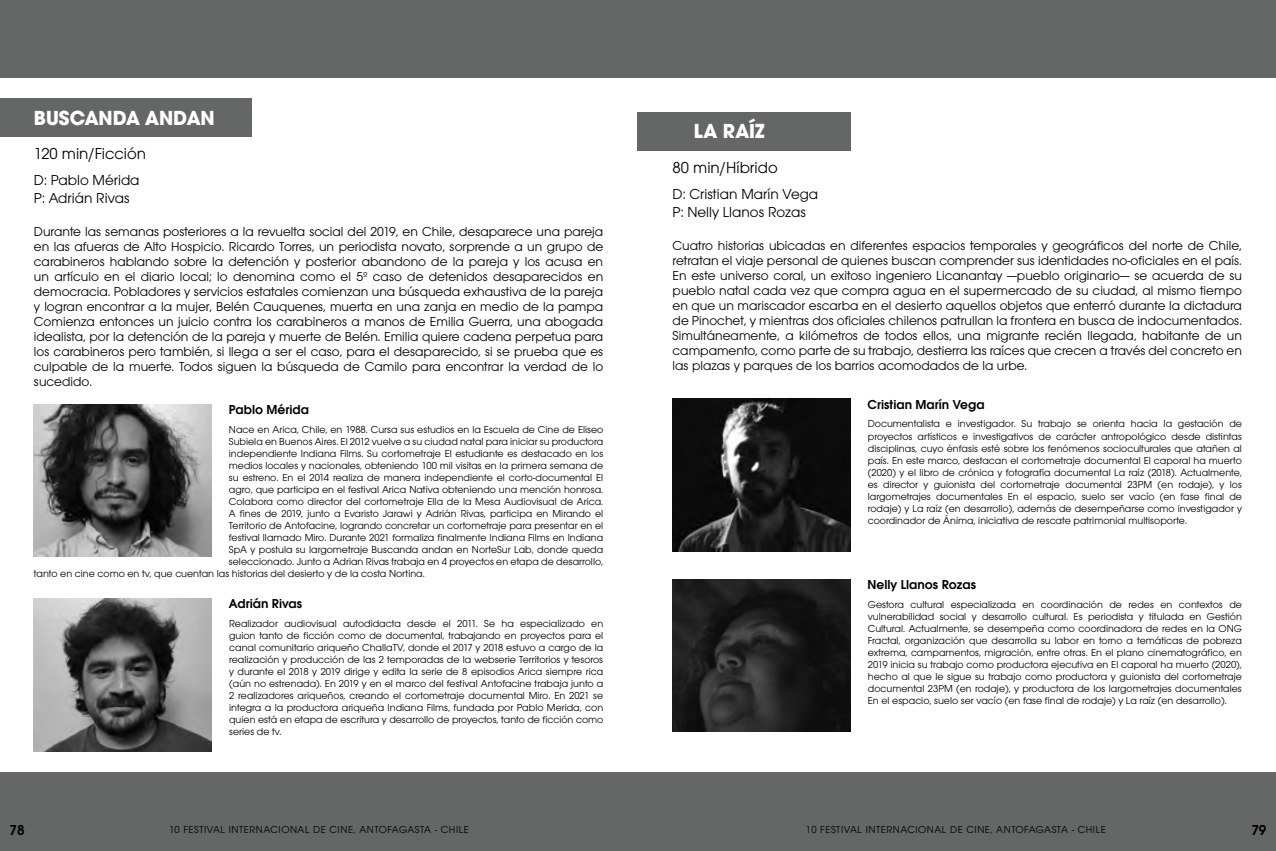
<style>
.page{position:relative;width:1276px;height:851px;background:#fff}
.page>*{position:absolute;margin:0;border:0;box-sizing:border-box;transform-origin:0 0}
.t1{font:700 21px "Avant Gard EF";color:#fff}
.t2{font:16.5px "Avant Gard EF";color:#000}
.t3{font:15px/18px "Avant Gard EF";color:#000}
.t4{font:600 15px "Avant Gard EF";color:#000}
.t5{font:13.5px/15px "Avant Gard EF";color:#000;text-align:justify}
.t6{font:600 13.5px "Avant Gard EF";color:#000}
.t7{font:10.5px/12px "Avant Gard EF";color:#000;text-align:justify}
.t8{font:10.5px "Avant Gard EF";letter-spacing:.05em;color:#000}
</style>
<div class="page">
<div style="left:0;top:99px;width:252px;height:38px;background:#656666"></div>
<div style="left:0;top:0;width:1276px;height:77px;background:#656666"></div>
<img style="left:34px;top:404px;width:178px;height:152px">
<img style="left:34px;top:598px;width:178px;height:152px">
<div style="left:637px;top:113px;width:213px;height:38px;background:#656666"></div>
<img style="left:672px;top:399px;width:178px;height:152px">
<img style="left:672px;top:579px;width:178px;height:152px">
<div style="left:0;top:772px;width:1276px;height:78px;background:#656666"></div>
<h1 class="t1" style="left:34px;top:105px;width:182px">BUSCANDA ANDAN</h1>
<h2 class="t2" style="left:34px;top:144px;width:114px">120 min/Ficción</h2>
<h3 class="t3" style="left:34px;top:171px;width:107px">D: Pablo Mérida<br>P: Adrián Rivas</h3>
<p class="t5" style="left:34px;top:224px;width:571px">Durante las semanas posteriores a la revuelta social del 2019, en Chile, desaparece una pareja en las afueras de Alto Hospicio. Ricardo Torres, un periodista novato, sorprende a un grupo de carabineros hablando sobre la detención y posterior abandono de la pareja y los acusa en un artículo en el diario local; lo denomina como el 5º caso de detenidos desaparecidos en democracia. Pobladores y servicios estatales comienzan una búsqueda exhaustiva de la pareja y logran encontrar a la mujer, Belén Cauquenes, muerta en una zanja en medio de la pampa Comienza entonces un juicio contra los carabineros a manos de Emilia Guerra, una abogada idealista, por la detención de la pareja y muerte de Belén. Emilia quiere cadena perpetua para los carabineros pero también, si llega a ser el caso, para el desaparecido, si se prueba que es culpable de la muerte. Todos siguen la búsqueda de Camilo para encontrar la verdad de lo sucedido.</p>
<p class="t6" style="left:229px;top:401px;width:82px">Pablo Mérida</p>
<p class="t7" style="left:229px;top:423px;width:376px">Nace en Arica, Chile, en 1988. Cursa sus estudios en la Escuela de Cine de Eliseo</p>
<p class="t7" style="left:229px;top:435px;width:376px">Subiela en Buenos Aires. El 2012 vuelve a su ciudad natal para iniciar su productora</p>
<p class="t7" style="left:229px;top:447px;width:376px">independiente Indiana Films. Su cortometraje El estudiante es destacado en los</p>
<p class="t7" style="left:229px;top:459px;width:376px">medios locales y nacionales, obteniendo 100 mil visitas en la primera semana de</p>
<p class="t7" style="left:229px;top:471px;width:376px">su estreno. En el 2014 realiza de manera independiente el corto-documental El</p>
<p class="t7" style="left:229px;top:483px;width:376px">agro, que participa en el festival Arica Nativa obteniendo una mención honrosa.</p>
<p class="t7" style="left:229px;top:495px;width:376px">Colabora como director del cortometraje Ella de la Mesa Audiovisual de Arica.</p>
<p class="t7" style="left:229px;top:507px;width:376px">A fines de 2019, junto a Evaristo Jarawi y Adrián Rivas, participa en Mirando el</p>
<p class="t7" style="left:229px;top:519px;width:376px">Territorio de Antofacine, logrando concretar un cortometraje para presentar en el</p>
<p class="t7" style="left:229px;top:531px;width:376px">festival llamado Miro. Durante 2021 formaliza finalmente Indiana Films en Indiana</p>
<p class="t7" style="left:229px;top:543px;width:376px">SpA y postula su largometraje Buscanda andan en NorteSur Lab, donde queda</p>
<p class="t7" style="left:229px;top:555px;width:376px">seleccionado. Junto a Adrian Rivas trabaja en 4 proyectos en etapa de desarrollo,</p>
<p class="t7" style="left:34px;top:567px;width:392px">tanto en cine como en tv, que cuentan las historias del desierto y de la costa Nortina.</p>
<p class="t6" style="left:229px;top:596px;width:75px">Adrián Rivas</p>
<p class="t7" style="left:229px;top:617px;width:376px">Realizador audiovisual autodidacta desde el 2011. Se ha especializado en guion tanto de ficción como de documental, trabajando en proyectos para el canal comunitario ariqueño ChallaTV, donde el 2017 y 2018 estuvo a cargo de la realización y producción de las 2 temporadas de la webserie Territorios y tesoros y durante el 2018 y 2019 dirige y edita la serie de 8 episodios Arica siempre rica (aún no estrenada). En 2019 y en el marco del festival Antofacine trabaja junto a 2 realizadores ariqueños, creando el cortometraje documental Miro. En 2021 se integra a la productora ariqueña Indiana Films, fundada por Pablo Merida, con quien está en etapa de escritura y desarrollo de proyectos, tanto de ficción como series de tv.</p>
<h1 class="t1" style="left:694px;top:119px;width:72px">LA RAÍZ</h1>
<h2 class="t2" style="left:672px;top:158px;width:107px">80 min/Híbrido</h2>
<h3 class="t3" style="left:672px;top:185px;width:147px">D: Cristian Marín Vega<br>P: Nelly Llanos Rozas</h3>
<p class="t5" style="left:672px;top:237px;width:571px">Cuatro historias ubicadas en diferentes espacios temporales y geográficos del norte de Chile, retratan el viaje personal de quienes buscan comprender sus identidades no-oficiales en el país.<br>En este universo coral, un exitoso ingeniero Licanantay —pueblo originario— se acuerda de su pueblo natal cada vez que compra agua en el supermercado de su ciudad, al mismo tiempo en que un mariscador escarba en el desierto aquellos objetos que enterró durante la dictadura de Pinochet, y mientras dos oficiales chilenos patrullan la frontera en busca de indocumentados.<br>Simultáneamente, a kilómetros de todos ellos, una migrante recién llegada, habitante de un campamento, como parte de su trabajo, destierra las raíces que crecen a través del concreto en las plazas y parques de los barrios acomodados de la urbe.</p>
<p class="t6" style="left:867px;top:396px;width:119px">Cristian Marín Vega</p>
<p class="t7" style="left:868px;top:418px;width:376px">Documentalista e investigador. Su trabajo se orienta hacia la gestación de proyectos artísticos e investigativos de carácter antropológico desde distintas disciplinas, cuyo énfasis esté sobre los fenómenos socioculturales que atañen al país. En este marco, destacan el cortometraje documental El caporal ha muerto (2020) y el libro de crónica y fotografía documental La raíz (2018). Actualmente, es director y guionista del cortometraje documental 23PM (en rodaje), y los largometrajes documentales En el espacio, suelo ser vacío (en fase final de rodaje) y La raíz (en desarrollo), además de desempeñarse como investigador y coordinador de Ánima, iniciativa de rescate patrimonial multisoporte.</p>
<p class="t6" style="left:867px;top:577px;width:110px">Nelly Llanos Rozas</p>
<p class="t7" style="left:868px;top:598px;width:376px">Gestora cultural especializada en coordinación de redes en contextos de vulnerabilidad social y desarrollo cultural. Es periodista y titulada en Gestión Cultural. Actualmente, se desempeña como coordinadora de redes en la ONG Fractal, organización que desarrolla su labor en torno a temáticas de pobreza extrema, campamentos, migración, entre otras. En el plano cinematográfico, en 2019 inicia su trabajo como productora ejecutiva en El caporal ha muerto (2020), hecho al que le sigue su trabajo como productora y guionista del cortometraje documental 23PM (en rodaje), y productora de los largometrajes documentales En el espacio, suelo ser vacío (en fase final de rodaje) y La raíz (en desarrollo).</p>
<h3 class="t4" style="left:10px;top:820px;width:16px">78</h3>
<p class="t8" style="left:169px;top:823px;width:301px">10 FESTIVAL INTERNACIONAL DE CINE, ANTOFAGASTA - CHILE</p>
<p class="t8" style="left:806px;top:823px;width:301px">10 FESTIVAL INTERNACIONAL DE CINE, ANTOFAGASTA - CHILE</p>
<h3 class="t4" style="left:1251px;top:821px;width:16px">79</h3>
</div>
